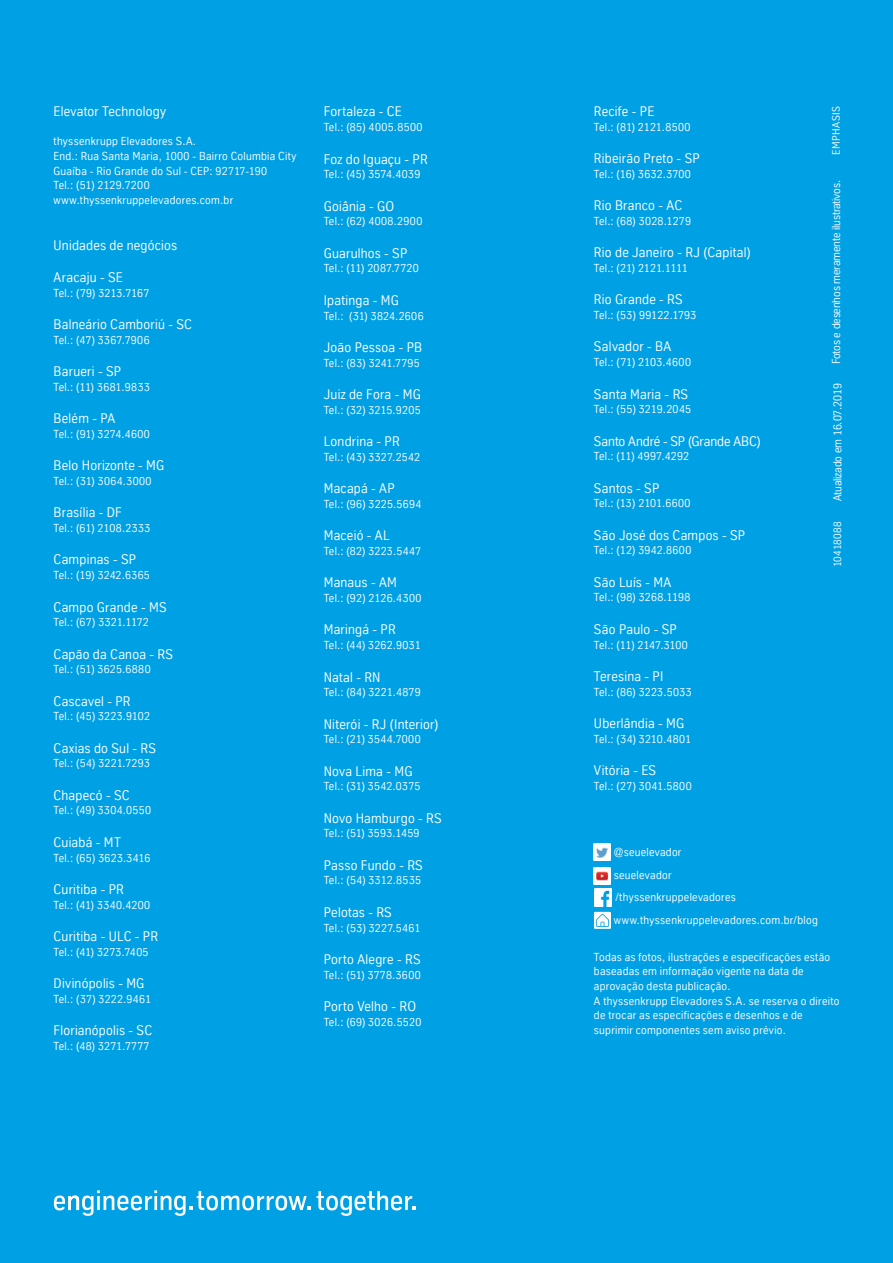
<style>
.page{position:relative;width:893px;height:1263px;background:#00a1e4}
.page>*{position:absolute;margin:0;border:0;box-sizing:border-box;transform-origin:0 0}
.t1{font:13.5px "TK Type";letter-spacing:.015em;color:#fff}
.t2{font:13.5px "TK Type";letter-spacing:-.005em;color:#fff}
.t3{font:11.25px/14.7px "TK Type";letter-spacing:.025em;color:#fff}
.t4{font:11.25px "TK Type";letter-spacing:.005em;color:#fff}
.t5{font:11.25px "TK Type";letter-spacing:-.01em;color:#fff}
.t6{font:11.25px "TK Type";letter-spacing:-.005em;color:#fff}
.t7{font:10.5px "TK Type";letter-spacing:.035em;color:#fff}
</style>
<div class="page">
<img style="left:594px;top:844px;width:17px;height:17px">
<img style="left:594px;top:867px;width:17px;height:17px">
<img style="left:595px;top:889px;width:17px;height:17px">
<svg style="left:594px;top:912px;width:17px;height:17px"></svg>
<svg style="left:596px;top:914px;width:13px;height:13px"></svg>
<svg style="left:317px;top:1191px;width:98px;height:25px"></svg>
<svg style="left:54px;top:1190px;width:256px;height:26px"></svg>
<p class="t1" style="left:54px;top:104px;width:114px">Elevator Technology</p>
<p class="t3" style="left:54px;top:134px;width:244px">thyssenkrupp Elevadores S.A.<br>End.: Rua Santa Maria, 1000 - Bairro Columbia City Guaíba - Rio Grande do Sul - CEP: 92717-190<br>Tel.: (51) 2129.7200 www.thyssenkruppelevadores.com.br</p>
<p class="t1" style="left:54px;top:237px;width:125px">Unidades de negócios</p>
<p class="t1" style="left:54px;top:270px;width:71px">Aracaju - SE</p>
<p class="t4" style="left:54px;top:286px;width:97px">Tel.: (79) 3213.7167</p>
<p class="t1" style="left:54px;top:317px;width:140px">Balneário Camboriú - SC</p>
<p class="t3" style="left:54px;top:332px;width:98px">Tel.: (47) 3367.7906</p>
<p class="t1" style="left:54px;top:364px;width:69px">Barueri - SP</p>
<p class="t3" style="left:54px;top:379px;width:98px">Tel.: (11) 3681.9833</p>
<p class="t1" style="left:54px;top:411px;width:63px">Belém - PA</p>
<p class="t3" style="left:54px;top:427px;width:98px">Tel.: (91) 3274.4600</p>
<p class="t1" style="left:54px;top:458px;width:112px">Belo Horizonte - MG</p>
<p class="t3" style="left:54px;top:474px;width:100px">Tel.: (31) 3064.3000</p>
<p class="t1" style="left:54px;top:505px;width:70px">Brasília - DF</p>
<p class="t3" style="left:54px;top:521px;width:98px">Tel.: (61) 2108.2333</p>
<p class="t1" style="left:54px;top:552px;width:84px">Campinas - SP</p>
<p class="t4" style="left:54px;top:569px;width:98px">Tel.: (19) 3242.6365</p>
<p class="t1" style="left:54px;top:599px;width:115px">Campo Grande - MS</p>
<p class="t4" style="left:54px;top:616px;width:97px">Tel.: (67) 3321.1172</p>
<p class="t1" style="left:54px;top:646px;width:121px">Capão da Canoa - RS</p>
<p class="t3" style="left:54px;top:662px;width:99px">Tel.: (51) 3625.6880</p>
<p class="t1" style="left:54px;top:693px;width:78px">Cascavel - PR</p>
<p class="t3" style="left:54px;top:709px;width:98px">Tel.: (45) 3223.9102</p>
<p class="t1" style="left:54px;top:740px;width:104px">Caxias do Sul - RS</p>
<p class="t3" style="left:54px;top:756px;width:98px">Tel.: (54) 3221.7293</p>
<p class="t1" style="left:54px;top:787px;width:78px">Chapecó - SC</p>
<p class="t3" style="left:54px;top:803px;width:99px">Tel.: (49) 3304.0550</p>
<p class="t1" style="left:54px;top:835px;width:69px">Cuiabá - MT</p>
<p class="t3" style="left:54px;top:850px;width:98px">Tel.: (65) 3623.3416</p>
<p class="t1" style="left:54px;top:882px;width:72px">Curitiba - PR</p>
<p class="t3" style="left:54px;top:897px;width:98px">Tel.: (41) 3340.4200</p>
<p class="t1" style="left:54px;top:929px;width:106px">Curitiba - ULC - PR</p>
<p class="t3" style="left:54px;top:944px;width:97px">Tel.: (41) 3273.7405</p>
<p class="t1" style="left:54px;top:976px;width:92px">Divinópolis - MG</p>
<p class="t3" style="left:54px;top:991px;width:99px">Tel.: (37) 3222.9461</p>
<p class="t1" style="left:54px;top:1023px;width:100px">Florianópolis - SC</p>
<p class="t3" style="left:54px;top:1038px;width:98px">Tel.: (48) 3271.7777</p>
<p class="t1" style="left:324px;top:104px;width:79px">Fortaleza - CE</p>
<p class="t3" style="left:324px;top:119px;width:100px">Tel.: (85) 4005.8500</p>
<p class="t1" style="left:324px;top:151px;width:105px">Foz do Iguaçu - PR</p>
<p class="t3" style="left:324px;top:167px;width:98px">Tel.: (45) 3574.4039</p>
<p class="t1" style="left:324px;top:198px;width:72px">Goiânia - GO</p>
<p class="t3" style="left:324px;top:214px;width:100px">Tel.: (62) 4008.2900</p>
<p class="t1" style="left:324px;top:246px;width:85px">Guarulhos - SP</p>
<p class="t3" style="left:324px;top:261px;width:97px">Tel.: (11) 2087.7720</p>
<p class="t1" style="left:324px;top:293px;width:77px">Ipatinga - MG</p>
<p class="t3" style="left:324px;top:308px;width:101px">Tel.: (31) 3824.2606</p>
<p class="t1" style="left:324px;top:340px;width:100px">João Pessoa - PB</p>
<p class="t3" style="left:324px;top:355px;width:97px">Tel.: (83) 3241.7795</p>
<p class="t1" style="left:324px;top:387px;width:98px">Juiz de Fora - MG</p>
<p class="t4" style="left:324px;top:403px;width:98px">Tel.: (32) 3215.9205</p>
<p class="t1" style="left:324px;top:434px;width:77px">Londrina - PR</p>
<p class="t3" style="left:324px;top:449px;width:98px">Tel.: (43) 3327.2542</p>
<p class="t1" style="left:324px;top:481px;width:73px">Macapá - AP</p>
<p class="t3" style="left:324px;top:497px;width:99px">Tel.: (96) 3225.5694</p>
<p class="t1" style="left:324px;top:528px;width:67px">Maceió - AL</p>
<p class="t3" style="left:324px;top:544px;width:99px">Tel.: (82) 3223.5447</p>
<p class="t1" style="left:324px;top:575px;width:75px">Manaus - AM</p>
<p class="t3" style="left:324px;top:591px;width:99px">Tel.: (92) 2126.4300</p>
<p class="t1" style="left:324px;top:622px;width:73px">Maringá - PR</p>
<p class="t3" style="left:324px;top:638px;width:98px">Tel.: (44) 3262.9031</p>
<p class="t1" style="left:324px;top:669px;width:58px">Natal - RN</p>
<p class="t3" style="left:324px;top:685px;width:98px">Tel.: (84) 3221.4879</p>
<p class="t1" style="left:324px;top:716px;width:116px">Niterói - RJ (Interior)</p>
<p class="t3" style="left:324px;top:732px;width:98px">Tel.: (21) 3544.7000</p>
<p class="t1" style="left:324px;top:763px;width:90px">Nova Lima - MG</p>
<p class="t4" style="left:324px;top:780px;width:98px">Tel.: (31) 3542.0375</p>
<p class="t1" style="left:324px;top:810px;width:120px">Novo Hamburgo - RS</p>
<p class="t3" style="left:324px;top:826px;width:97px">Tel.: (51) 3593.1459</p>
<p class="t1" style="left:324px;top:857px;width:101px">Passo Fundo - RS</p>
<p class="t3" style="left:324px;top:873px;width:99px">Tel.: (54) 3312.8535</p>
<p class="t1" style="left:324px;top:905px;width:70px">Pelotas - RS</p>
<p class="t3" style="left:324px;top:920px;width:98px">Tel.: (53) 3227.5461</p>
<p class="t1" style="left:324px;top:952px;width:98px">Porto Alegre - RS</p>
<p class="t3" style="left:324px;top:967px;width:99px">Tel.: (51) 3778.3600</p>
<p class="t1" style="left:324px;top:999px;width:94px">Porto Velho - RO</p>
<p class="t3" style="left:324px;top:1014px;width:99px">Tel.: (69) 3026.5520</p>
<p class="t1" style="left:594px;top:104px;width:62px">Recife - PE</p>
<p class="t3" style="left:594px;top:119px;width:98px">Tel.: (81) 2121.8500</p>
<p class="t1" style="left:594px;top:151px;width:107px">Ribeirão Preto - SP</p>
<p class="t3" style="left:594px;top:166px;width:98px">Tel.: (16) 3632.3700</p>
<p class="t1" style="left:594px;top:198px;width:90px">Rio Branco - AC</p>
<p class="t3" style="left:594px;top:214px;width:99px">Tel.: (68) 3028.1279</p>
<p class="t1" style="left:594px;top:245px;width:158px">Rio de Janeiro - RJ (Capital)</p>
<p class="t6" style="left:594px;top:262px;width:95px">Tel.: (21) 2121.1111</p>
<p class="t1" style="left:594px;top:292px;width:90px">Rio Grande - RS</p>
<p class="t3" style="left:594px;top:308px;width:104px">Tel.: (53) 99122.1793</p>
<p class="t1" style="left:594px;top:339px;width:79px">Salvador - BA</p>
<p class="t3" style="left:594px;top:355px;width:99px">Tel.: (71) 2103.4600</p>
<p class="t1" style="left:594px;top:386px;width:96px">Santa Maria - RS</p>
<p class="t3" style="left:594px;top:402px;width:99px">Tel.: (55) 3219.2045</p>
<p class="t2" style="left:594px;top:433px;width:168px">Santo André - SP (Grande ABC)</p>
<p class="t3" style="left:594px;top:449px;width:97px">Tel.: (11) 4997.4292</p>
<p class="t1" style="left:594px;top:480px;width:67px">Santos - SP</p>
<p class="t4" style="left:594px;top:497px;width:98px">Tel.: (13) 2101.6600</p>
<p class="t1" style="left:594px;top:527px;width:153px">São José dos Campos - SP</p>
<p class="t3" style="left:594px;top:543px;width:99px">Tel.: (12) 3942.8600</p>
<p class="t1" style="left:594px;top:574px;width:79px">São Luís - MA</p>
<p class="t3" style="left:594px;top:590px;width:98px">Tel.: (98) 3268.1198</p>
<p class="t1" style="left:594px;top:622px;width:84px">São Paulo - SP</p>
<p class="t6" style="left:594px;top:638px;width:95px">Tel.: (11) 2147.3100</p>
<p class="t1" style="left:594px;top:669px;width:71px">Teresina - PI</p>
<p class="t3" style="left:594px;top:684px;width:99px">Tel.: (86) 3223.5033</p>
<p class="t1" style="left:594px;top:716px;width:92px">Uberlândia - MG</p>
<p class="t4" style="left:594px;top:732px;width:99px">Tel.: (34) 3210.4801</p>
<p class="t1" style="left:594px;top:763px;width:64px">Vitória - ES</p>
<p class="t3" style="left:594px;top:778px;width:99px">Tel.: (27) 3041.5800</p>
<p class="t7" style="left:830px;top:155px;width:50px;rotate:-90deg">EMPHASIS</p>
<p class="t5" style="left:830px;top:364px;width:186px;rotate:-90deg">Fotos e desenhos meramente ilustrativos.</p>
<p class="t5" style="left:831px;top:501px;width:120px;rotate:-90deg">Atualizado em 16.07.2019</p>
<p class="t7" style="left:832px;top:567px;width:48px;rotate:-90deg">10418088</p>
<p class="t3" style="left:614px;top:841px;width:205px;line-height:22.5px">@seuelevador<br>seuelevador<br>/thyssenkruppelevadores www.thyssenkruppelevadores.com.br/blog</p>
<p class="t3" style="left:594px;top:949px;width:247px">Todas as fotos, ilustrações e especificações estão baseadas em informação vigente na data de aprovação desta publicação.<br>A thyssenkrupp Elevadores S.A. se reserva o direito de trocar as especificações e desenhos e de suprimir componentes sem aviso prévio.</p>
</div>
